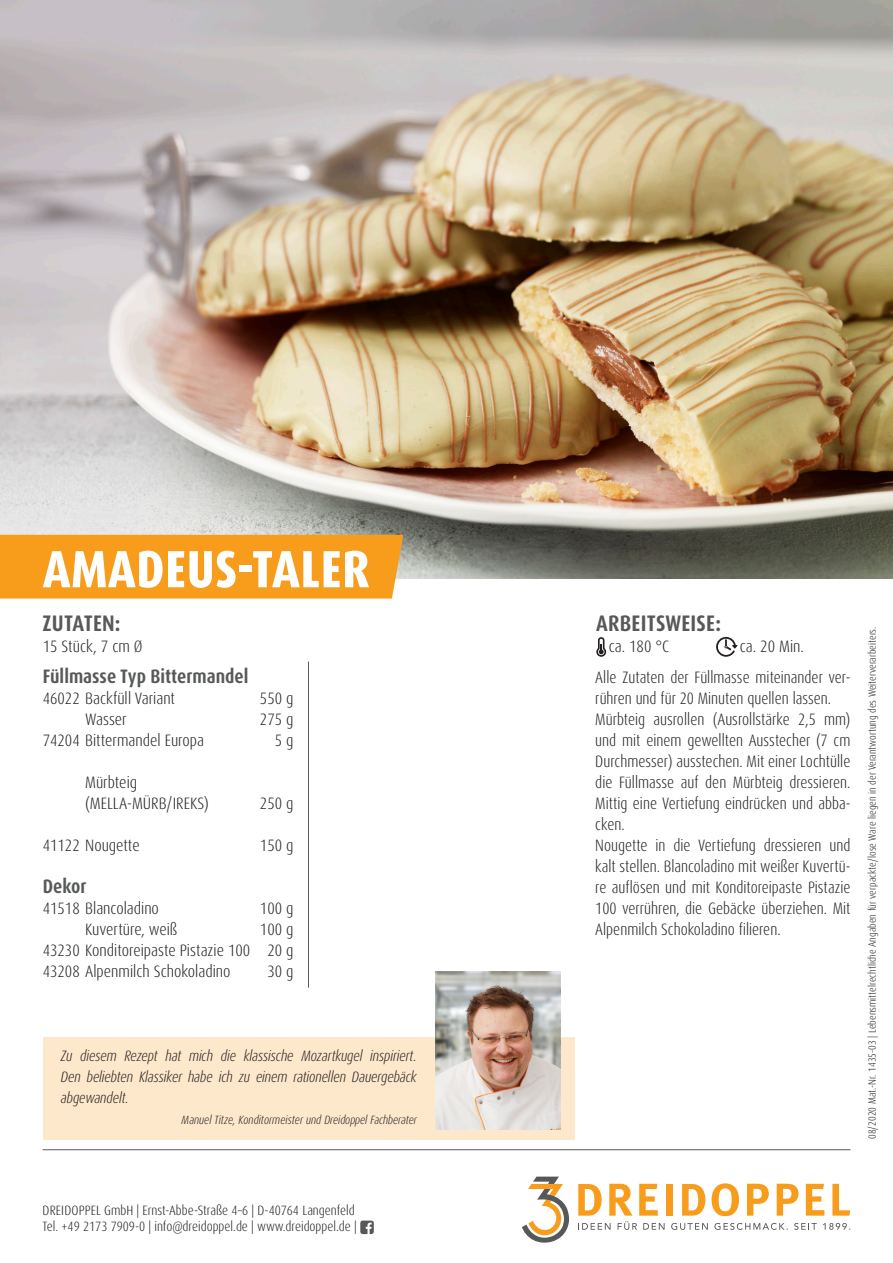
<style>
.page{position:relative;width:893px;height:1263px;background:#fff}
.page>*{position:absolute;margin:0;border:0;box-sizing:border-box;transform-origin:0 0}
.t1{font:800 condensed 52.5px "Dax Pro";letter-spacing:.01em;color:#fff}
.t2{font:700 condensed 22.5px "Dax Pro";letter-spacing:.01em;color:#57585a}
.t3{font:700 condensed 19.5px "Dax Pro";color:#57585a}
.t4{font:300 condensed 16.5px/21px "Dax Pro";color:#231f20;scale:.96 1}
.t5{font:300 condensed 16.5px/21px "Dax Pro";color:#231f20}
.t6{font:italic 300 condensed 15px/21px "Dax Pro";letter-spacing:-.01em;color:#231f20;text-align:justify;scale:.96 1}
.t7{font:300 condensed 13.5px/16.2px "Dax Pro";color:#231f20}
.t8{font:italic 300 condensed 12px "Dax Pro";letter-spacing:-.01em;color:#231f20;scale:.96 1}
.t9{font:300 condensed 10.5px "Dax Pro";color:#231f20}
</style>
<div class="page">
<hr style="left:43px;top:1149px;width:807px;height:1px;background:#57585a">
<svg style="left:360px;top:1220px;width:14px;height:14px"></svg>
<div style="left:666px;top:1184px;width:6px;height:32px;background:#f89c1c"></div>
<svg style="left:682px;top:1184px;width:23px;height:32px"></svg>
<svg style="left:711px;top:1183px;width:28px;height:33px"></svg>
<svg style="left:747px;top:1184px;width:22px;height:32px"></svg>
<svg style="left:777px;top:1184px;width:21px;height:32px"></svg>
<svg style="left:806px;top:1184px;width:18px;height:32px"></svg>
<svg style="left:832px;top:1184px;width:18px;height:32px"></svg>
<svg style="left:578px;top:1184px;width:86px;height:46px"></svg>
<svg style="left:671px;top:1223px;width:37px;height:7px"></svg>
<svg style="left:714px;top:1223px;width:74px;height:7px"></svg>
<svg style="left:794px;top:1223px;width:23px;height:7px"></svg>
<svg style="left:823px;top:1223px;width:27px;height:7px"></svg>
<svg style="left:522px;top:1176px;width:47px;height:66px"></svg>
<img style="left:0;top:0;width:893px;height:579px">
<div style="left:0;top:535px;width:403px;height:64px;background:#f89c1c"></div>
<svg style="left:716px;top:637px;width:21px;height:20px"></svg>
<svg style="left:596px;top:637px;width:10px;height:20px"></svg>
<hr style="left:308px;top:662px;width:1px;height:326px;background:#57585a">
<div style="left:43px;top:1037px;width:531px;height:102px;background:#fee8cb"></div>
<img style="left:436px;top:972px;width:124px;height:157px">
<h1 class="t1" style="left:43px;top:535px;width:329px">AMADEUS-TALER</h1>
<h2 class="t2" style="left:43px;top:608px;width:79px">ZUTATEN:</h2>
<p class="t5" style="left:43px;top:635px;width:101px">15 Stück, 7 cm Ø</p>
<p class="t3" style="left:43px;top:664px;width:207px">Füllmasse Typ Bittermandel</p>
<p class="t5" style="left:43px;top:688px;width:134px">46022 Backfüll Variant</p>
<p class="t5" style="left:260px;top:688px;width:35px">550 g</p>
<p class="t5" style="left:85px;top:709px;width:43px">Wasser</p>
<p class="t5" style="left:260px;top:709px;width:35px">275 g</p>
<p class="t5" style="left:43px;top:730px;width:163px">74204 Bittermandel Europa</p>
<p class="t5" style="left:275px;top:730px;width:20px">5 g</p>
<p class="t5" style="left:85px;top:772px;width:125px">Mürbteig (MELLA-MÜRB/IREKS)</p>
<p class="t5" style="left:260px;top:793px;width:35px">250 g</p>
<p class="t5" style="left:43px;top:835px;width:99px">41122 Nougette</p>
<p class="t5" style="left:260px;top:835px;width:35px">150 g</p>
<p class="t3" style="left:43px;top:874px;width:45px">Dekor</p>
<p class="t5" style="left:43px;top:898px;width:118px">41518 Blancoladino</p>
<p class="t5" style="left:260px;top:898px;width:35px">100 g</p>
<p class="t5" style="left:85px;top:919px;width:94px">Kuvertüre, weiß</p>
<p class="t5" style="left:43px;top:919px;width:252px;text-align:justify;text-indent:217px">100 g 43230 Konditoreipaste Pistazie 100 20 g 43208 Alpenmilch Schokoladino</p>
<p class="t5" style="left:267px;top:961px;width:28px">30 g</p>
<p class="t6" style="left:61px;top:1045px;width:372px">Zu diesem Rezept hat mich die klassische Mozartkugel inspiriert.<br>Den beliebten Klassiker habe ich zu einem rationellen Dauergebäck abgewandelt.</p>
<p class="t8" style="left:182px;top:1112px;width:247px">Manuel Titze, Konditormeister und Dreidoppel Fachberater</p>
<p class="t7" style="left:43px;top:1202px;width:316px">DREIDOPPEL GmbH | Ernst-Abbe-Straße 4–6 | D-40764 Langenfeld<br>Tel. +49 2173 7909-0 | info@dreidoppel.de | www.dreidoppel.de |</p>
<h2 class="t2" style="left:596px;top:608px;width:127px">ARBEITSWEISE:</h2>
<p class="t4" style="left:595px;top:667px;width:267px">Alle Zutaten der Füllmasse miteinander ver&shy;rühren und für 20 Minuten quellen lassen.<br>Mürbteig ausrollen (Ausrollstärke 2,5 mm) und mit einem gewellten Ausstecher (7 cm Durchmesser) ausstechen. Mit einer Lochtülle die Füllmasse auf den Mürbteig dressieren.<br>Mittig eine Vertiefung eindrücken und abba&shy;cken.<br>Nougette in die Vertiefung dressieren und kalt stellen. Blancoladino mit weißer Kuvertü&shy;re auflösen und mit Konditoreipaste Pistazie 100 verrühren, die Gebäcke überziehen. Mit Alpenmilch Schokoladino filieren.</p>
<p class="t5" style="left:609px;top:635px;width:62px">ca. 180 °C</p>
<p class="t5" style="left:740px;top:635px;width:65px">ca. 20 Min.</p>
<p class="t9" style="left:865px;top:1139px;width:514px;rotate:-90deg">08/2020 Mat.-Nr. 1435-03 | Lebensmittelrechtliche Angaben für verpackte/lose Ware liegen in der Verantwortung des Weiterverarbeiters.</p>
</div>
